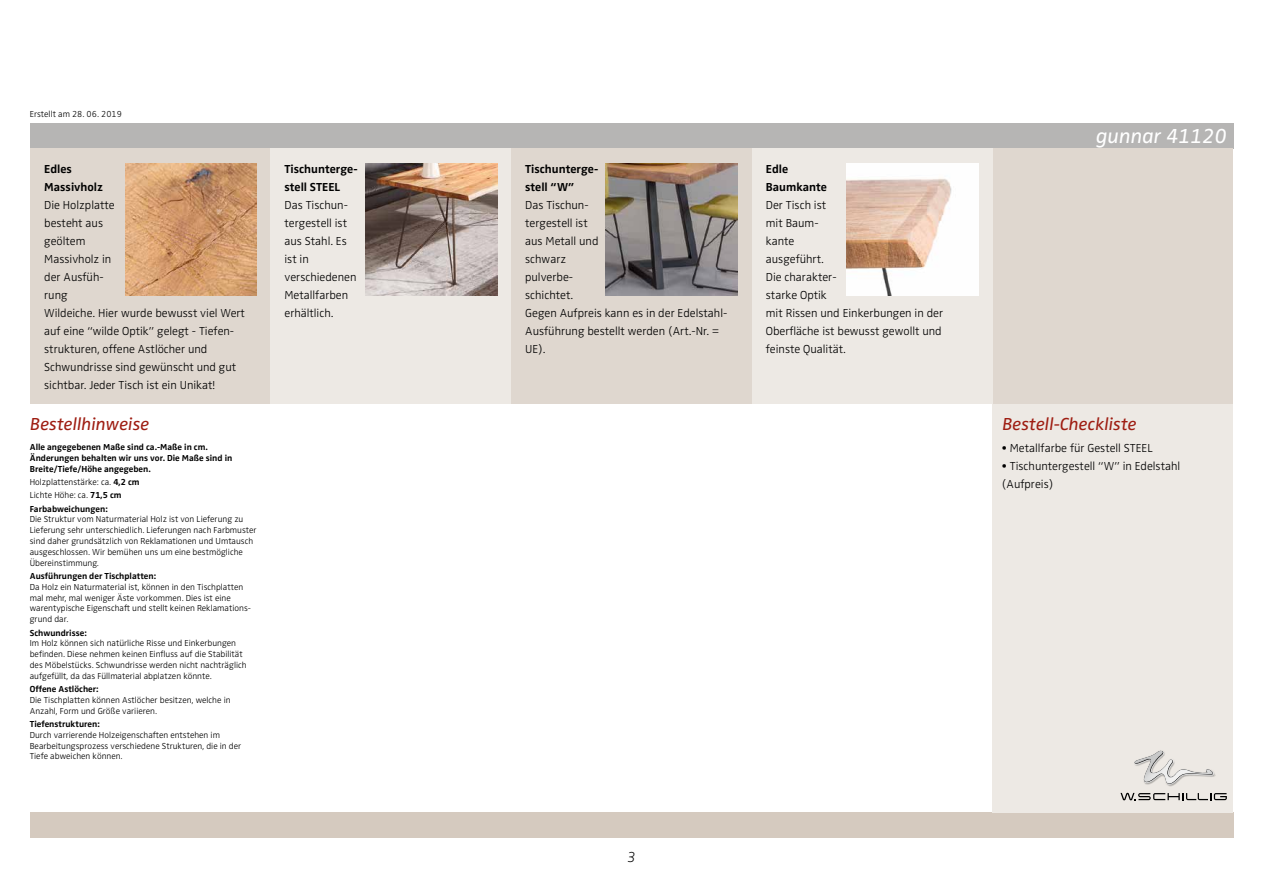
<style>
.page{position:relative;width:1263px;height:893px;background:#fff}
.page>*{position:absolute;margin:0;border:0;box-sizing:border-box;transform-origin:0 0}
.t1{font:italic 21px "Zwo Pro";color:#fff}
.t2{font:italic 18px "Zwo Pro";color:#9e1d12}
.t3{font:italic 300 expanded 15px "Zwo Pro";color:#000}
.t4{font:300 12px/18px "Zwo Pro";color:#000}
.t5{font:700 12px/18px "Zwo Pro";color:#000}
.t6{font:300 9px/10.8px "Zwo Pro";color:#000}
.t7{font:700 9px/10.8px "Zwo Pro";color:#000}
.s1{font-weight:700}
</style>
<div class="page">
<div style="left:30px;top:123px;width:1203px;height:26px;background:#b6b5b4"></div>
<div style="left:30px;top:812px;width:1203px;height:26px;background:#d5cabf"></div>
<div style="left:30px;top:149px;width:240px;height:255px;background:#dfd7cf"></div>
<div style="left:992px;top:404px;width:241px;height:408px;background:#ede9e4"></div>
<div style="left:992px;top:149px;width:241px;height:255px;background:#dfd7cf"></div>
<div style="left:752px;top:149px;width:240px;height:255px;background:#ede9e4"></div>
<div style="left:511px;top:149px;width:241px;height:255px;background:#dfd7cf"></div>
<div style="left:270px;top:149px;width:241px;height:255px;background:#ede9e4"></div>
<img style="left:125px;top:164px;width:132px;height:132px">
<img style="left:365px;top:164px;width:132px;height:132px">
<img style="left:606px;top:164px;width:132px;height:132px">
<img style="left:847px;top:164px;width:131px;height:132px">
<svg style="left:1146px;top:750px;width:69px;height:35px"></svg>
<img style="left:1134px;top:751px;width:79px;height:33px">
<svg style="left:1120px;top:793px;width:107px;height:7px"></svg>
<p class="t6" style="left:30px;top:109px;width:94px">Erstellt am 28. 06. 2019</p>
<h3 class="t5" style="left:44px;top:160px;width:60px">Edles<br>Massivholz</h3>
<p class="t4" style="left:44px;top:196px;width:202px">Die Holzplatte<br>besteht aus<br>geöltem<br>Massivholz in<br>der Ausfüh-<br>rung<br>Wildeiche. Hier wurde bewusst viel Wert auf eine “wilde Optik” gelegt - Tiefen&shy;strukturen, offene Astlöcher und<br>Schwundrisse sind gewünscht und gut sichtbar. Jeder Tisch ist ein Unikat!</p>
<h2 class="t2" style="left:30px;top:414px;width:121px">Bestellhinweise</h2>
<p class="t7" style="left:30px;top:442px;width:204px">Alle angegebenen Maße sind ca.-Maße in cm.<br>Änderungen behalten wir uns vor. Die Maße sind in<br>Breite/Tiefe/Höhe angegeben.</p>
<p class="t6" style="left:30px;top:475px;width:111px;line-height:13.4px">Holzplattenstärke: ca. <span class="s1">4,2 cm<br></span>Lichte Höhe: ca. <span class="s1">71,5 cm<br>Farbabweichungen:</span></p>
<p class="t6" style="left:30px;top:514px;width:228px">Die Struktur vom Naturmaterial Holz ist von Lieferung zu Lieferung sehr unterschiedlich. Lieferungen nach Farbmuster sind daher grundsätzlich von Reklamationen und Umtausch ausgeschlossen. Wir bemühen uns um eine bestmögliche Übereinstimmung.</p>
<p class="t7" style="left:30px;top:571px;width:128px">Ausführungen der Tischplatten:</p>
<p class="t6" style="left:30px;top:582px;width:223px">Da Holz ein Naturmaterial ist, können in den Tischplatten mal mehr, mal weniger Äste vorkommen. Dies ist eine warentypische Eigenschaft und stellt keinen Reklamations&shy;grund dar.</p>
<p class="t7" style="left:30px;top:627px;width:58px">Schwundrisse:</p>
<p class="t6" style="left:30px;top:638px;width:218px">Im Holz können sich natürliche Risse und Einkerbungen befinden. Diese nehmen keinen Einfluss auf die Stabilität des Möbelstücks. Schwundrisse werden nicht nachträglich aufgefüllt, da das Füllmaterial abplatzen könnte.</p>
<p class="t7" style="left:30px;top:684px;width:70px">Offene Astlöcher:</p>
<p class="t6" style="left:30px;top:695px;width:202px">Die Tischplatten können Astlöcher besitzen, welche in<br>Anzahl, Form und Größe variieren.</p>
<p class="t7" style="left:30px;top:719px;width:71px">Tiefenstrukturen:</p>
<p class="t6" style="left:30px;top:730px;width:213px">Durch varrierende Holzeigenschaften entstehen im<br>Bearbeitungsprozess verschiedene Strukturen, die in der<br>Tiefe abweichen können.</p>
<h3 class="t5" style="left:284px;top:160px;width:75px">Tischunterge&shy;stell STEEL</h3>
<h3 class="t4" style="left:284px;top:196px;width:74px">Das Tischun&shy;tergestell ist aus Stahl. Es ist in verschiedenen<br>Metallfarben erhältlich.</h3>
<h3 class="t5" style="left:525px;top:160px;width:75px">Tischunterge&shy;stell “W”</h3>
<h3 class="t4" style="left:525px;top:196px;width:204px">Das Tischun-<br>tergestell ist<br>aus Metall und<br>schwarz<br>pulverbe-<br>schichtet.<br>Gegen Aufpreis kann es in der Edelstahl-<br>Ausführung bestellt werden (Art.-Nr. =<br>UE).</h3>
<h3 class="t5" style="left:766px;top:160px;width:63px">Edle<br>Baumkante</h3>
<h3 class="t4" style="left:766px;top:196px;width:179px">Der Tisch ist<br>mit Baum-<br>kante<br>ausgeführt.<br>Die charakter-<br>starke Optik<br>mit Rissen und Einkerbungen in der<br>Oberfläche ist bewusst gewollt und feinste Qualität.</h3>
<h1 class="t1" style="left:1096px;top:124px;width:132px">gunnar 41120</h1>
<h2 class="t2" style="left:1002px;top:414px;width:136px">Bestell-Checkliste</h2>
<h3 class="t4" style="left:1002px;top:440px;width:152px">• Metallfarbe für Gestell STEEL</h3>
<h3 class="t4" style="left:1002px;top:458px;width:180px">• Tischuntergestell “W” in Edelstahl (Aufpreis)</h3>
<h3 class="t3" style="left:627px;top:848px;width:10px">3</h3>
</div>
